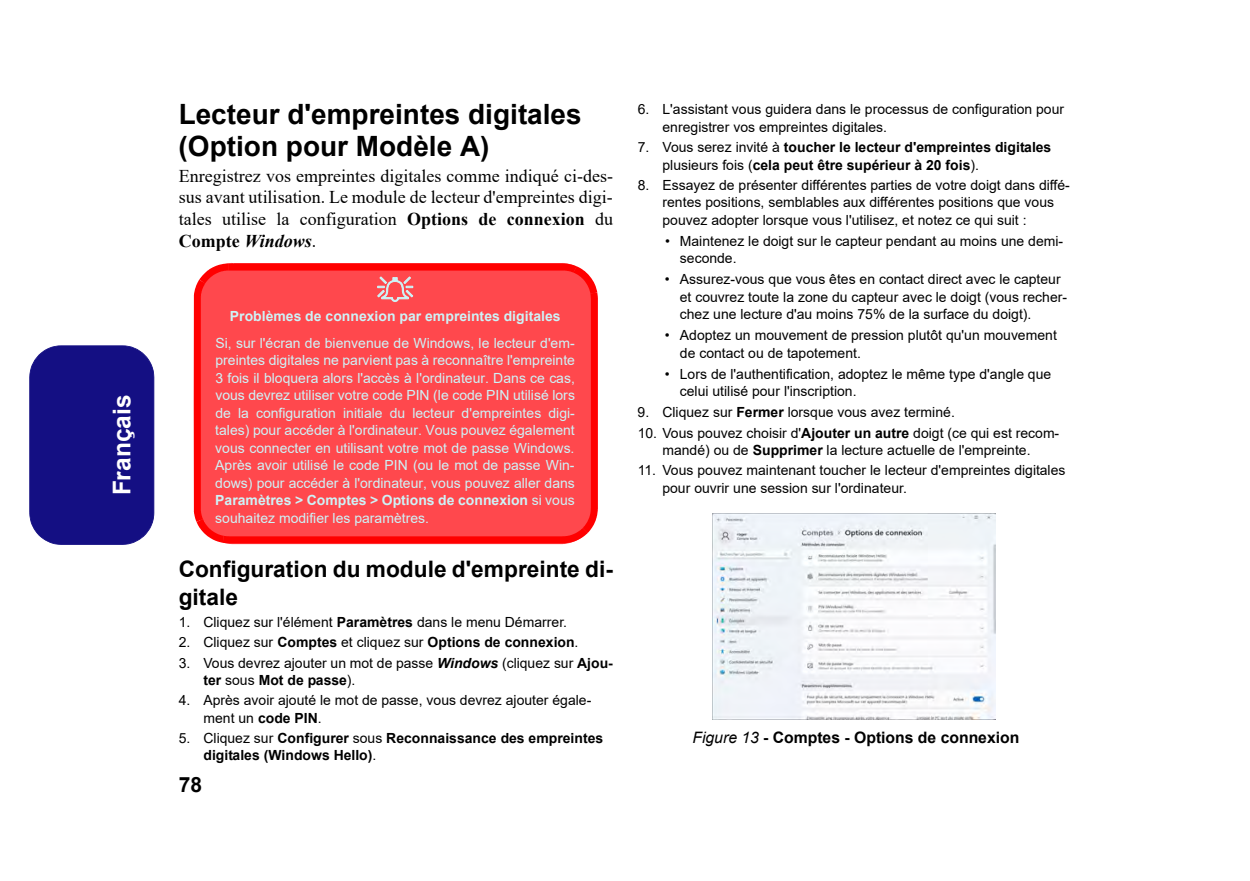
<style>
.page{position:relative;width:1250px;height:881px;background:#fff}
.page>*{position:absolute;margin:0;border:0;box-sizing:border-box;transform-origin:0 0}
.t1{font:700 28px/32.4px "Arial";color:#000}
.t2{font:700 24.5px "Arial";color:#fff}
.t3{font:700 22.75px/28px "Arial";color:#000}
.t4{font:700 21px "Arial";color:#000}
.t5{font:18.03px/21.5px "Times New Roman";color:#000;text-align:justify}
.t6{font:700 15.75px "Arial";color:#000}
.t7{font:14px/17.5px "Arial";color:#000}
.t8{font:14px/17.5px "Arial";color:#cef3f7;text-align:justify}
.t9{font:700 14px/17.5px "Arial";color:#000}
.t10{font:700 14px "Arial";color:#cef3f7}
.s1{font-weight:700}
.s2{font-weight:700;font-style:italic}
.s3{font-weight:400}
.s4{font-weight:400;font-style:italic}
</style>
<div class="page">
<div style="left:29px;top:345px;width:125px;height:199px;background:#140f83"></div>
<svg style="left:194px;top:263px;width:404px;height:281px;background:#fe4449"></svg>
<img style="left:712px;top:513px;width:283px;height:206px">
<h2 class="t2" style="left:105px;top:495px;width:102px;rotate:-90deg">Français</h2>
<h1 class="t1" style="left:179px;top:98px;width:404px">Lecteur d'empreintes digitales (Option pour Modèle A)</h1>
<p class="t5" style="left:179px;top:164px;width:436px">Enregistrez vos empreintes digitales comme indiqué ci-des&shy;sus avant utilisation. Le module de lecteur d'empreintes digi&shy;tales utilise la configuration <span class="s1">Options de connexion</span> du <span class="s1">Compte</span> <span class="s2">Windows</span>.</p>
<p class="t10" style="left:230px;top:306px;width:332px">Problèmes de connexion par empreintes digitales</p>
<p class="t8" style="left:215px;top:334px;width:361px">Si, sur l'écran de bienvenue de Windows, le lecteur d'em&shy;preintes digitales ne parvient pas à reconnaître l'empreinte 3 fois il bloquera alors l'accès à l'ordinateur. Dans ce cas, vous devrez utiliser votre code PIN (le code PIN utilisé lors de la configuration initiale du lecteur d'empreintes digi&shy;tales) pour accéder à l'ordinateur. Vous pouvez également vous connecter en utilisant votre mot de passe Windows.<br>Après avoir utilisé le code PIN (ou le mot de passe Win&shy;dows) pour accéder à l'ordinateur, vous pouvez aller dans <span class="s1">Paramètres &gt; Comptes &gt; Options de connexion</span> si vous souhaitez modifier les paramètres.</p>
<h3 class="t3" style="left:179px;top:555px;width:436px">Configuration du module d'empreinte di&shy;gitale</h3>
<p class="t7" style="left:179px;top:613px;width:390px">1. Cliquez sur l'élément <span class="s1">Paramètres</span> dans le menu Démarrer.</p>
<p class="t7" style="left:179px;top:633px;width:401px">2. Cliquez sur <span class="s1">Comptes</span> et cliquez sur <span class="s1">Options de connexion</span>.</p>
<p class="t7" style="left:203px;top:653px;width:411px;text-indent:-25px">3. Vous devrez ajouter un mot de passe <span class="s2">Windows</span> (cliquez sur <span class="s1">Ajou&shy;ter</span> sous <span class="s1">Mot de passe</span>).</p>
<p class="t7" style="left:203px;top:691px;width:389px;text-indent:-25px">4. Après avoir ajouté le mot de passe, vous devrez ajouter égale&shy;ment un <span class="s1">code PIN</span>.</p>
<p class="t9" style="left:203px;top:729px;width:401px;text-indent:-25px"><span class="s3">5. Cliquez sur</span> Configurer <span class="s3">sous</span> Reconnaissance des empreintes digitales (Windows Hello)<span class="s3">.</span></p>
<h3 class="t4" style="left:179px;top:769px;width:25px">78</h3>
<p class="t7" style="left:662px;top:100px;width:403px;text-indent:-25px">6. L'assistant vous guidera dans le processus de configuration pour enregistrer vos empreintes digitales.</p>
<p class="t9" style="left:662px;top:138px;width:390px;text-indent:-25px"><span class="s3">7. Vous serez invité à</span> toucher le lecteur d'empreintes digitales <span class="s3">plusieurs fois (</span>cela peut être supérieur à 20 fois<span class="s3">).</span></p>
<p class="t7" style="left:662px;top:176px;width:409px;text-indent:-25px">8. Essayez de présenter différentes parties de votre doigt dans diffé&shy;rentes positions, semblables aux différentes positions que vous pouvez adopter lorsque vous l'utilisez, et notez ce qui suit :</p>
<p class="t7" style="left:680px;top:232px;width:385px;text-indent:-15px">• Maintenez le doigt sur le capteur pendant au moins une demi&shy;seconde.</p>
<p class="t7" style="left:680px;top:270px;width:389px;text-indent:-15px">• Assurez-vous que vous êtes en contact direct avec le capteur et couvrez toute la zone du capteur avec le doigt (vous recher&shy;chez une lecture d'au moins 75% de la surface du doigt).</p>
<p class="t7" style="left:680px;top:326px;width:378px;text-indent:-15px">• Adoptez un mouvement de pression plutôt qu'un mouvement de contact ou de tapotement.</p>
<p class="t7" style="left:680px;top:365px;width:373px;text-indent:-15px">• Lors de l'authentification, adoptez le même type d'angle que celui utilisé pour l'inscription.</p>
<p class="t7" style="left:637px;top:403px;width:319px">9. Cliquez sur <span class="s1">Fermer</span> lorsque vous avez terminé.</p>
<p class="t7" style="left:637px;top:423px;width:423px;text-align:center">10. Vous pouvez choisir d'<span class="s1">Ajouter un autre</span> doigt (ce qui est recom&shy;mandé) ou de <span class="s1">Supprimer</span> la lecture actuelle de l'empreinte.</p>
<p class="t7" style="left:662px;top:461px;width:404px;text-indent:-25px">11. Vous pouvez maintenant toucher le lecteur d'empreintes digitales pour ouvrir une session sur l'ordinateur.</p>
<p class="t6" style="left:692px;top:725px;width:328px"><span class="s4">Figure 13</span> - Comptes - Options de connexion</p>
</div>
